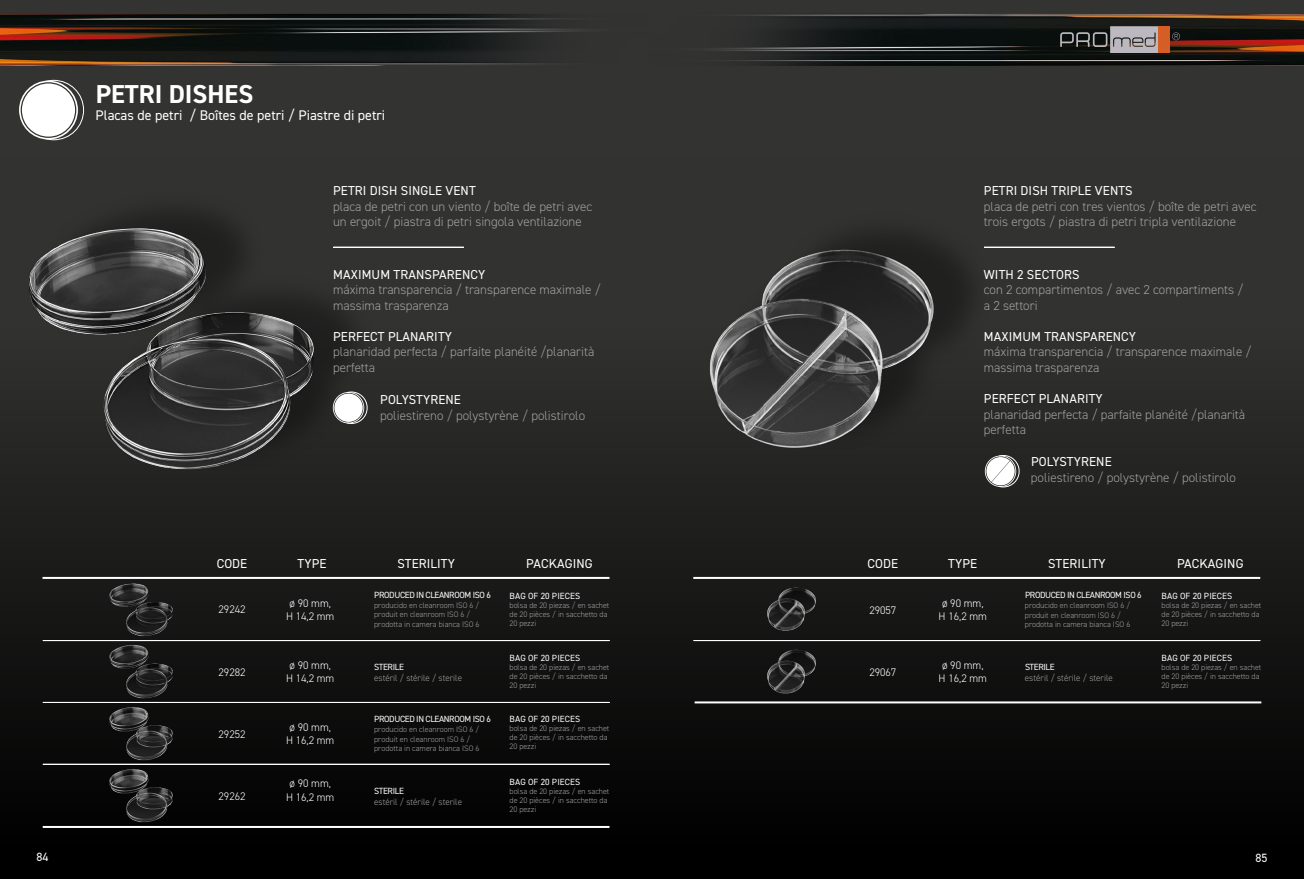
<style>
.page{position:relative;width:1304px;height:879px;background:#fff}
.page>*{position:absolute;margin:0;border:0;box-sizing:border-box;transform-origin:0 0}
.t1{font:700 26px "DIN2014";color:#fff}
.t2{font:14px "DIN2014";color:#fff}
.t3{font:300 13px/15.6px "DIN2014";color:#a1a1a1}
.t4{font:13px "DIN2014";letter-spacing:.01em;color:#fff}
.t5{font:12px "DIN2014";color:#fff}
.t6{font:300 11px/13.2px "DIN2014";color:#fff;text-align:center}
.t7{font:9px "DIN2014";letter-spacing:-.04em;color:#fff}
.t8{font:9px "DIN2014";letter-spacing:.01em;color:#fff}
.t9{font:300 9px "DIN2014";color:#a1a1a1}
.t10{font:300 8px/9px "DIN2014";color:#a1a1a1}
</style>
<div class="page">
<svg style="left:0;top:0;width:1304px;height:157px;background:#302e2c"></svg>
<div style="left:0;top:157px;width:1304px;height:722px;background:linear-gradient(to bottom,#3b3b3a,#010101)"></div>
<svg style="left:1060px;top:26px;width:98px;height:27px;background:#69696b"></svg>
<div style="left:1158px;top:26px;width:11px;height:27px;background:#d55e27"></div>
<svg style="left:1172px;top:32px;width:8px;height:8px"></svg>
<div style="left:46px;top:189px;width:328px;height:283px;background:#000;opacity:.35"></div>
<img style="left:23px;top:204px;width:296px;height:289px">
<hr style="left:333px;top:247px;width:131px;height:1px;background:#fff">
<img style="left:109px;top:579px;width:64px;height:60px">
<img style="left:109px;top:641px;width:64px;height:185px">
<hr style="left:43px;top:640px;width:566px;height:1px;background:#fff">
<hr style="left:43px;top:764px;width:566px;height:1px;background:#fff">
<hr style="left:43px;top:702px;width:566px;height:1px;background:#fff">
<hr style="left:43px;top:577px;width:566px;height:2px;background:#fff">
<hr style="left:43px;top:826px;width:566px;height:2px;background:#fff">
<svg style="left:19px;top:80px;width:65px;height:60px"></svg>
<hr style="left:984px;top:247px;width:131px;height:1px;background:#fff">
<div style="left:727px;top:210px;width:266px;height:241px;background:#2f2f2e"></div>
<img style="left:674px;top:204px;width:295px;height:289px">
<img style="left:760px;top:579px;width:64px;height:122px">
<hr style="left:694px;top:640px;width:566px;height:1px;background:#fff">
<hr style="left:693px;top:577px;width:567px;height:2px;background:#fff">
<hr style="left:695px;top:701px;width:566px;height:2px;background:#fff">
<svg style="left:333px;top:391px;width:35px;height:33px"></svg>
<svg style="left:985px;top:455px;width:35px;height:32px"></svg>
<h1 class="t1" style="left:96px;top:77px;width:159px">PETRI DISHES</h1>
<h2 class="t2" style="left:96px;top:107px;width:291px">Placas de petri / Boîtes de petri / Piastre di petri</h2>
<h3 class="t4" style="left:333px;top:182px;width:144px">PETRI DISH SINGLE VENT</h3>
<h3 class="t3" style="left:333px;top:198px;width:261px">placa de petri con un viento / boîte de petri avec un ergoit / piastra di petri singola ventilazione</h3>
<h3 class="t4" style="left:984px;top:182px;width:150px">PETRI DISH TRIPLE VENTS</h3>
<h3 class="t3" style="left:984px;top:198px;width:274px">placa de petri con tres vientos / boîte de petri avec trois ergots / piastra di petri tripla ventilazione</h3>
<h3 class="t4" style="left:333px;top:266px;width:154px">MAXIMUM TRANSPARENCY</h3>
<h3 class="t3" style="left:333px;top:282px;width:269px">máxima transparencia / transparence maximale / massima trasparenza</h3>
<h3 class="t4" style="left:984px;top:266px;width:97px">WITH 2 SECTORS</h3>
<h3 class="t3" style="left:984px;top:282px;width:261px">con 2 compartimentos / avec 2 compartiments / a 2 settori</h3>
<h3 class="t4" style="left:333px;top:328px;width:120px">PERFECT PLANARITY</h3>
<h3 class="t3" style="left:333px;top:344px;width:263px">planaridad perfecta / parfaite planéité /planarità perfetta</h3>
<h3 class="t4" style="left:984px;top:328px;width:154px">MAXIMUM TRANSPARENCY</h3>
<h3 class="t3" style="left:984px;top:344px;width:269px">máxima transparencia / transparence maximale / massima trasparenza</h3>
<h3 class="t4" style="left:380px;top:391px;width:82px">POLYSTYRENE</h3>
<h3 class="t3" style="left:380px;top:407px;width:207px">poliestireno / polystyrène / polistirolo</h3>
<h3 class="t4" style="left:984px;top:390px;width:120px">PERFECT PLANARITY</h3>
<h3 class="t3" style="left:984px;top:406px;width:263px">planaridad perfecta / parfaite planéité /planarità perfetta</h3>
<h3 class="t4" style="left:1031px;top:454px;width:82px">POLYSTYRENE</h3>
<h3 class="t3" style="left:1031px;top:470px;width:207px">poliestireno / polystyrène / polistirolo</h3>
<h3 class="t4" style="left:217px;top:555px;width:32px">CODE</h3>
<h3 class="t4" style="left:398px;top:555px;width:59px">STERILITY</h3>
<h3 class="t4" style="left:526px;top:555px;width:68px">PACKAGING</h3>
<h3 class="t6" style="left:219px;top:603px;width:28px">29242</h3>
<h3 class="t4" style="left:298px;top:555px;width:31px">TYPE</h3>
<p class="t7" style="left:374px;top:589px;width:118px">PRODUCED IN CLEANROOM ISO 6</p>
<p class="t10" style="left:374px;top:600px;width:107px;line-height:9.6px">producido en cleanroom ISO 6 / produit en cleanroom ISO 6 / prodotta in camera bianca ISO 6</p>
<p class="t7" style="left:374px;top:662px;width:31px">STERILE</p>
<p class="t9" style="left:374px;top:672px;width:89px">estéril / stérile / sterile</p>
<p class="t7" style="left:374px;top:714px;width:118px">PRODUCED IN CLEANROOM ISO 6</p>
<p class="t10" style="left:374px;top:724px;width:107px;line-height:9.6px">producido en cleanroom ISO 6 / produit en cleanroom ISO 6 / prodotta in camera bianca ISO 6</p>
<p class="t7" style="left:374px;top:785px;width:31px">STERILE</p>
<p class="t9" style="left:374px;top:796px;width:89px">estéril / stérile / sterile</p>
<p class="t8" style="left:510px;top:590px;width:72px">BAG OF 20 PIECES</p>
<p class="t10" style="left:510px;top:600px;width:101px">bolsa de 20 piezas / en sachet de 20 pièces / in sacchetto da<br>20 pezzi</p>
<h3 class="t6" style="left:286px;top:596px;width:50px">ø 90 mm,<br>H 14,2 mm</h3>
<p class="t8" style="left:510px;top:652px;width:72px">BAG OF 20 PIECES</p>
<p class="t10" style="left:510px;top:663px;width:101px">bolsa de 20 piezas / en sachet de 20 pièces / in sacchetto da<br>20 pezzi</p>
<h3 class="t6" style="left:286px;top:659px;width:50px">ø 90 mm,<br>H 14,2 mm</h3>
<h3 class="t6" style="left:286px;top:721px;width:50px">ø 90 mm,<br>H 16,2 mm</h3>
<h3 class="t6" style="left:286px;top:777px;width:50px">ø 90 mm,<br>H 16,2 mm</h3>
<h3 class="t6" style="left:219px;top:665px;width:28px">29282</h3>
<p class="t8" style="left:510px;top:713px;width:72px">BAG OF 20 PIECES</p>
<p class="t10" style="left:510px;top:723px;width:101px">bolsa de 20 piezas / en sachet de 20 pièces / in sacchetto da<br>20 pezzi</p>
<p class="t8" style="left:510px;top:776px;width:72px">BAG OF 20 PIECES</p>
<p class="t10" style="left:510px;top:787px;width:101px">bolsa de 20 piezas / en sachet de 20 pièces / in sacchetto da<br>20 pezzi</p>
<h3 class="t6" style="left:219px;top:727px;width:28px">29252</h3>
<h3 class="t6" style="left:219px;top:789px;width:28px">29262</h3>
<h3 class="t4" style="left:868px;top:555px;width:32px">CODE</h3>
<h3 class="t4" style="left:1048px;top:555px;width:59px">STERILITY</h3>
<h3 class="t4" style="left:1177px;top:555px;width:68px">PACKAGING</h3>
<h3 class="t6" style="left:869px;top:603px;width:28px">29057</h3>
<h3 class="t4" style="left:948px;top:555px;width:31px">TYPE</h3>
<p class="t7" style="left:1025px;top:589px;width:118px">PRODUCED IN CLEANROOM ISO 6</p>
<p class="t10" style="left:1025px;top:600px;width:107px;line-height:9.6px">producido en cleanroom ISO 6 / produit en cleanroom ISO 6 / prodotta in camera bianca ISO 6</p>
<p class="t7" style="left:1025px;top:662px;width:31px">STERILE</p>
<p class="t9" style="left:1025px;top:672px;width:89px">estéril / stérile / sterile</p>
<p class="t8" style="left:1162px;top:590px;width:72px">BAG OF 20 PIECES</p>
<p class="t10" style="left:1161px;top:600px;width:101px">bolsa de 20 piezas / en sachet de 20 pièces / in sacchetto da<br>20 pezzi</p>
<h3 class="t6" style="left:939px;top:596px;width:50px">ø 90 mm,<br>H 16,2 mm</h3>
<p class="t8" style="left:1162px;top:652px;width:72px">BAG OF 20 PIECES</p>
<p class="t10" style="left:1161px;top:663px;width:101px">bolsa de 20 piezas / en sachet de 20 pièces / in sacchetto da<br>20 pezzi</p>
<h3 class="t6" style="left:939px;top:659px;width:50px">ø 90 mm,<br>H 16,2 mm</h3>
<h3 class="t6" style="left:869px;top:665px;width:28px">29067</h3>
<h3 class="t5" style="left:37px;top:849px;width:13px">84</h3>
<h3 class="t5" style="left:1255px;top:850px;width:13px">85</h3>
</div>
